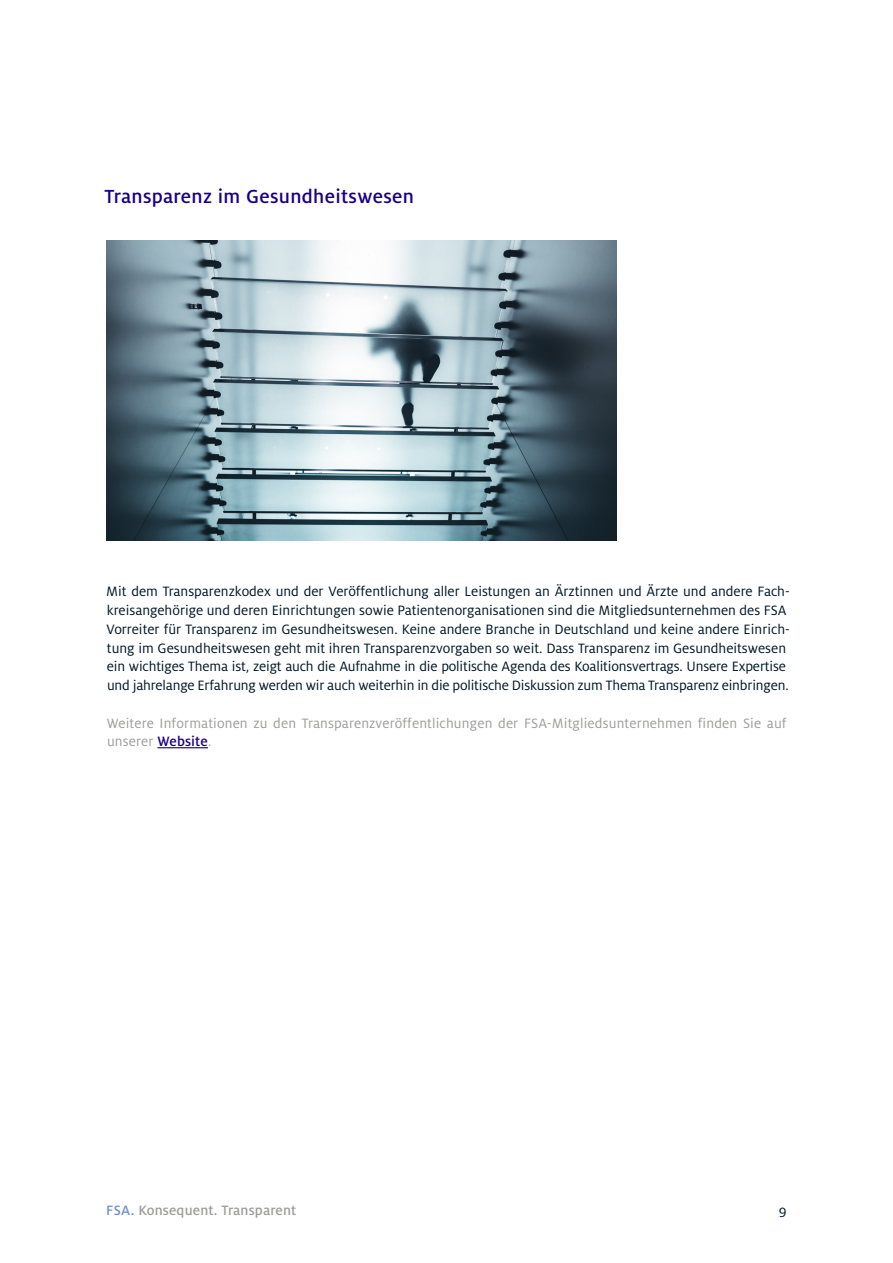
<style>
.page{position:relative;width:893px;height:1263px;background:#fff}
.page>*{position:absolute;margin:0;border:0;box-sizing:border-box;transform-origin:0 0}
.t1{font:500 21px "Milo Pro";letter-spacing:.015em;color:#190087}
.t2{font:15px/18.8px "Milo Pro";color:#001725}
.t3{font:15px/18.8px "Milo Pro";letter-spacing:.01em;color:#9d9d9c}
.t4{font:500 15px "Milo Pro";letter-spacing:.01em;color:#9d9d9c}
.s1{font-weight:500;color:#190087}
.s2{color:#748fc9}
</style>
<div class="page">
<hr style="left:157px;top:747px;width:51px;height:1px;background:#190087">
<img style="left:106px;top:240px;width:511px;height:300px">
<h1 class="t1" style="left:104px;top:184px;width:311px">Transparenz im Gesundheitswesen</h1>
<p class="t2" style="left:106px;top:582px;width:685px">Mit dem Transparenzkodex und der Veröffentlichung aller Leistungen an Ärztinnen und Ärzte und andere Fach&shy;kreisangehörige und deren Einrichtungen sowie Patientenorganisationen sind die Mitgliedsunternehmen des FSA Vorreiter für Transparenz im Gesundheitswesen. Keine andere Branche in Deutschland und keine andere Einrich&shy;tung im Gesundheitswesen geht mit ihren Transparenzvorgaben so weit. Dass Transparenz im Gesundheitswesen ein wichtiges Thema ist, zeigt auch die Aufnahme in die politische Agenda des Koalitionsvertrags. Unsere Expertise und jahrelange Erfahrung werden wir auch weiterhin in die politische Diskussion zum Thema Transparenz einbringen.</p>
<p class="t3" style="left:107px;top:714px;width:681px">Weitere Informationen zu den Transparenzveröffentlichungen der FSA-Mitgliedsunternehmen finden Sie auf unserer <span class="s1">Website</span>.</p>
<p class="t4" style="left:106px;top:1202px;width:192px"><span class="s2">FSA.</span> Konsequent. Transparent</p>
<p class="t2" style="left:779px;top:1201px;width:9px">9</p>
</div>
